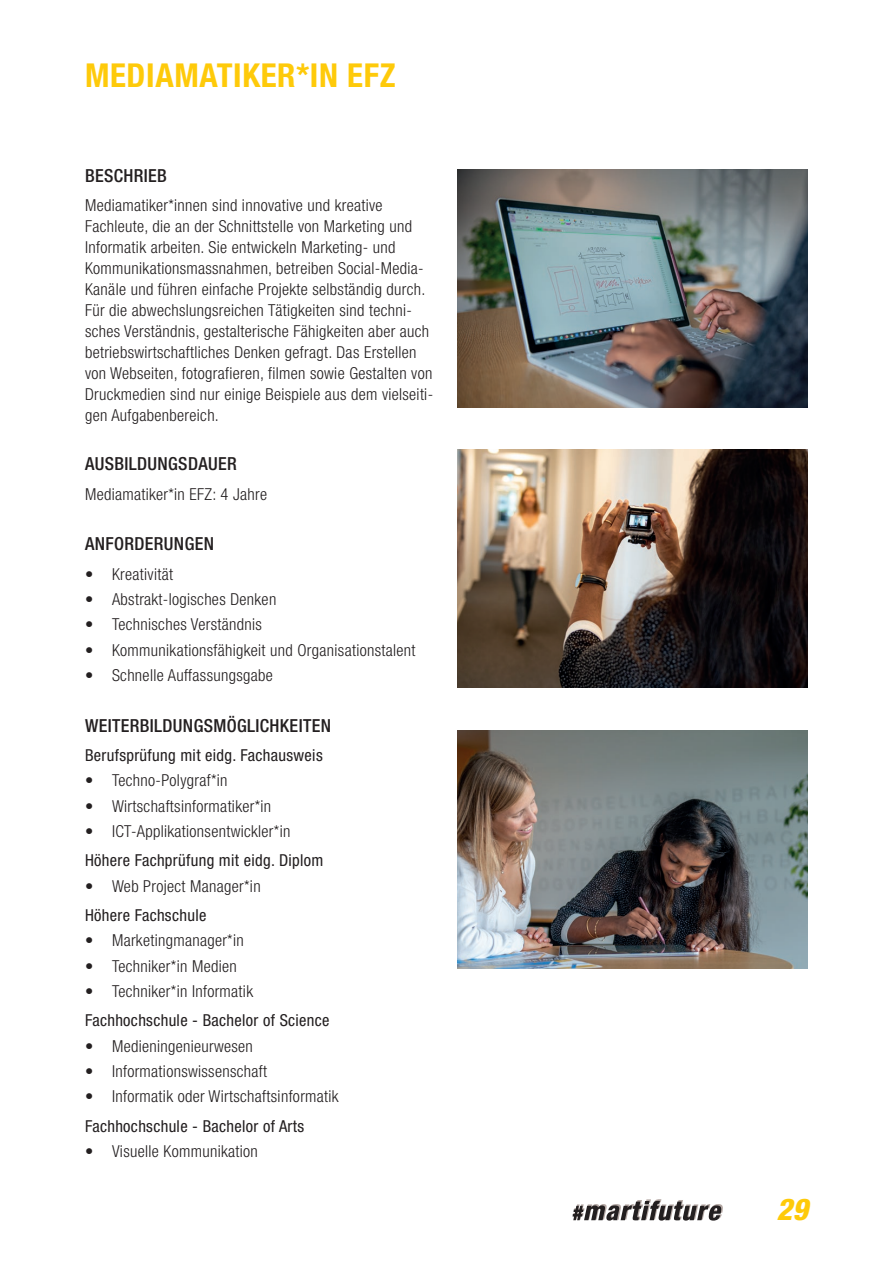
<style>
.page{position:relative;width:893px;height:1263px;background:#fff}
.page>*{position:absolute;margin:0;border:0;box-sizing:border-box;transform-origin:0 0}
.t1{font:700 condensed 33px "Helvetica Neue LT Std";letter-spacing:.02em;color:#feca0a}
.t2{font:italic 800 condensed 30px "Helvetica Neue LT Std";color:#feca0a}
.t3{font:500 condensed 18px "Helvetica Neue LT Std";letter-spacing:.02em;color:#231f20}
.t4{font:300 condensed 16.5px/21px "Helvetica Neue LT Std";letter-spacing:.02em;color:#231f20}
.t5{font:condensed 16.5px "Helvetica Neue LT Std";letter-spacing:.02em;color:#231f20}
</style>
<div class="page">
<img style="left:457px;top:730px;width:351px;height:238px">
<img style="left:457px;top:169px;width:351px;height:238px">
<img style="left:457px;top:450px;width:351px;height:238px">
<hr style="left:0;top:598px;width:1px;height:64px;background:#feca0a">
<svg style="left:573px;top:1199px;width:150px;height:21px"></svg>
<h1 class="t1" style="left:85px;top:56px;width:312px">MEDIAMATIKER*IN EFZ</h1>
<p class="t3" style="left:85px;top:165px;width:83px">BESCHRIEB</p>
<p class="t4" style="left:85px;top:195px;width:350px">Mediamatiker*innen sind innovative und kreative Fachleute, die an der Schnittstelle von Marketing und Informatik arbeiten. Sie entwickeln Marketing- und Kommunikationsmassnahmen, betreiben Social-Media-Kanäle und führen einfache Projekte selbständig durch.<br>Für die abwechslungsreichen Tätigkeiten sind techni&shy;sches Verständnis, gestalterische Fähigkeiten aber auch betriebswirtschaftliches Denken gefragt. Das Erstellen von Webseiten, fotografieren, filmen sowie Gestalten von Druckmedien sind nur einige Beispiele aus dem vielseiti&shy;gen Aufgabenbereich.</p>
<p class="t3" style="left:85px;top:453px;width:153px">AUSBILDUNGSDAUER</p>
<p class="t4" style="left:85px;top:483px;width:184px">Mediamatiker*in EFZ: 4 Jahre</p>
<p class="t3" style="left:85px;top:533px;width:130px">ANFORDERUNGEN</p>
<p class="t4" style="left:85px;top:563px;width:89px">• Kreativität</p>
<p class="t4" style="left:85px;top:589px;width:193px">• Abstrakt-logisches Denken</p>
<p class="t4" style="left:85px;top:614px;width:178px">• Technisches Verständnis</p>
<p class="t4" style="left:85px;top:639px;width:332px">• Kommunikationsfähigkeit und Organisationstalent</p>
<p class="t4" style="left:85px;top:664px;width:189px">• Schnelle Auffassungsgabe</p>
<p class="t3" style="left:85px;top:714px;width:248px">WEITERBILDUNGSMÖGLICHKEITEN</p>
<p class="t5" style="left:85px;top:745px;width:239px">Berufsprüfung mit eidg. Fachausweis</p>
<p class="t4" style="left:85px;top:770px;width:144px">• Techno-Polygraf*in</p>
<p class="t4" style="left:85px;top:795px;width:188px">• Wirtschaftsinformatiker*in</p>
<p class="t4" style="left:85px;top:820px;width:207px">• ICT-Applikationsentwickler*in</p>
<p class="t5" style="left:85px;top:851px;width:240px">Höhere Fachprüfung mit eidg. Diplom</p>
<p class="t4" style="left:85px;top:875px;width:177px">• Web Project Manager*in</p>
<p class="t5" style="left:85px;top:905px;width:123px">Höhere Fachschule</p>
<p class="t4" style="left:85px;top:930px;width:160px">• Marketingmanager*in</p>
<p class="t4" style="left:85px;top:955px;width:153px">• Techniker*in Medien</p>
<p class="t4" style="left:85px;top:980px;width:169px">• Techniker*in Informatik</p>
<p class="t5" style="left:85px;top:1011px;width:246px">Fachhochschule - Bachelor of Science</p>
<p class="t4" style="left:85px;top:1035px;width:169px">• Medieningenieurwesen</p>
<p class="t4" style="left:85px;top:1060px;width:184px">• Informationswissenschaft</p>
<p class="t4" style="left:85px;top:1086px;width:255px">• Informatik oder Wirtschaftsinformatik</p>
<p class="t5" style="left:85px;top:1116px;width:221px">Fachhochschule - Bachelor of Arts</p>
<p class="t4" style="left:85px;top:1140px;width:174px">• Visuelle Kommunikation</p>
<h2 class="t2" style="left:777px;top:1191px;width:33px">29</h2>
</div>
